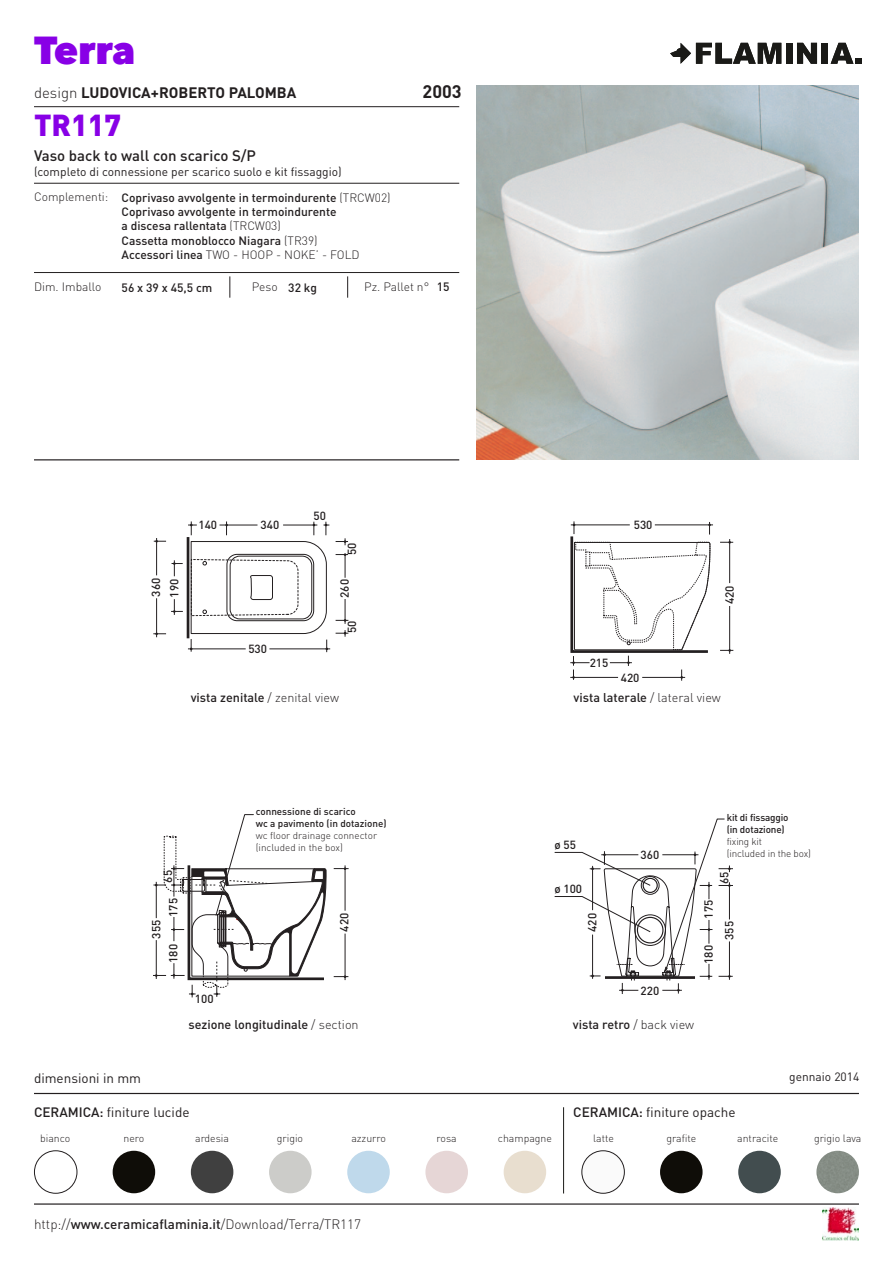
<style>
.page{position:relative;width:893px;height:1263px;background:#fff}
.page>*{position:absolute;margin:0;border:0;box-sizing:border-box;transform-origin:0 0}
.t1{font:800 39px "Avenir Next LT Pro";letter-spacing:-.01em;color:#8800e6}
.t2{font:900 30px "DIN";color:#8800e6}
.t3{font:700 18px "DIN";color:#231f20}
.t4{font:700 15px "DIN";color:#231f20}
.t5{font:500 15px "DIN";color:#231f20}
.t6{font:13.5px "DIN";color:#231f20}
.t7{font:300 13.5px "DIN";color:#231f20}
.t8{font:500 12.6px "DIN";color:#231f20}
.t9{font:500 12px/14.4px "DIN";color:#231f20}
.t10{font:12px/26.1px "DIN";color:#231f20}
.t11{font:300 12px "DIN";color:#231f20}
.t12{font:500 11.7px/18.1px "DIN";color:#231f20}
.t13{font:300 10.5px "DIN";color:#231f20}
.t14{font:500 9.9px/11.9px "DIN";color:#231f20}
.t15{font:300 9.9px/11.9px "DIN";color:#231f20}
.s1{font-weight:300}
.s2{font-weight:500}
</style>
<div class="page">
<hr style="left:34px;top:1203px;width:825px;height:2px;background:#231f20">
<img style="left:822px;top:1208px;width:37px;height:32px">
<hr style="left:34px;top:459px;width:425px;height:1px;background:#231f20">
<hr style="left:34px;top:106px;width:425px;height:1px;background:#231f20">
<hr style="left:34px;top:183px;width:425px;height:1px;background:#231f20">
<hr style="left:655px;top:525px;width:58px;height:1px;background:#231f20">
<hr style="left:571px;top:525px;width:59px;height:1px;background:#231f20">
<svg style="left:708px;top:522px;width:3px;height:12px"></svg>
<svg style="left:573px;top:521px;width:2px;height:13px"></svg>
<svg style="left:171px;top:599px;width:12px;height:16px"></svg>
<svg style="left:172px;top:560px;width:11px;height:16px"></svg>
<hr style="left:156px;top:598px;width:1px;height:39px;background:#231f20">
<hr style="left:156px;top:538px;width:1px;height:37px;background:#231f20">
<svg style="left:153px;top:632px;width:13px;height:3px"></svg>
<svg style="left:154px;top:540px;width:12px;height:3px"></svg>
<hr style="left:283px;top:525px;width:34px;height:1px;background:#231f20">
<hr style="left:219px;top:525px;width:38px;height:1px;background:#231f20">
<svg style="left:313px;top:522px;width:2px;height:12px"></svg>
<svg style="left:323px;top:522px;width:6px;height:12px"></svg>
<svg style="left:225px;top:521px;width:3px;height:13px"></svg>
<svg style="left:188px;top:521px;width:9px;height:13px"></svg>
<hr style="left:729px;top:606px;width:1px;height:48px;background:#231f20">
<hr style="left:729px;top:539px;width:1px;height:44px;background:#231f20">
<svg style="left:720px;top:649px;width:13px;height:3px"></svg>
<svg style="left:720px;top:541px;width:13px;height:3px"></svg>
<svg style="left:186px;top:534px;width:525px;height:144px"></svg>
<hr style="left:187px;top:537px;width:2px;height:101px;background:#231f20">
<svg style="left:336px;top:599px;width:12px;height:25px"></svg>
<svg style="left:336px;top:630px;width:12px;height:7px"></svg>
<svg style="left:336px;top:553px;width:12px;height:25px"></svg>
<svg style="left:336px;top:538px;width:12px;height:7px"></svg>
<svg style="left:575px;top:542px;width:135px;height:108px"></svg>
<svg style="left:610px;top:656px;width:22px;height:10px"></svg>
<hr style="left:642px;top:677px;width:43px;height:1px;background:#231f20">
<hr style="left:570px;top:677px;width:48px;height:1px;background:#231f20">
<svg style="left:680px;top:669px;width:3px;height:12px"></svg>
<svg style="left:570px;top:656px;width:19px;height:24px"></svg>
<svg style="left:191px;top:555px;width:121px;height:65px"></svg>
<svg style="left:153px;top:814px;width:580px;height:183px"></svg>
<img style="left:476px;top:85px;width:383px;height:374px">
<div style="left:34px;top:1150px;width:43px;height:43px;border:1px solid #231f20;border-radius:50%"></div>
<div style="left:113px;top:1151px;width:42px;height:42px;background:#0f0d08;border-radius:50%"></div>
<div style="left:191px;top:1151px;width:42px;height:42px;background:#404040;border-radius:50%"></div>
<div style="left:269px;top:1151px;width:43px;height:42px;background:#ccccc9;border-radius:50%"></div>
<div style="left:347px;top:1151px;width:43px;height:42px;background:#bfd9eb;border-radius:50%"></div>
<div style="left:425px;top:1151px;width:43px;height:42px;background:#e6d6d6;border-radius:50%"></div>
<div style="left:504px;top:1151px;width:42px;height:42px;background:#e8decf;border-radius:50%"></div>
<div style="left:582px;top:1151px;width:42px;height:42px;background:#fafafa;border-radius:50%"></div>
<div style="left:582px;top:1150px;width:43px;height:43px;border:1px solid #231f20;border-radius:50%"></div>
<div style="left:660px;top:1151px;width:43px;height:42px;background:#0f0d08;border-radius:50%"></div>
<div style="left:738px;top:1151px;width:43px;height:42px;background:#424d4f;border-radius:50%"></div>
<img style="left:816px;top:1151px;width:43px;height:42px;border-radius:21px">
<hr style="left:563px;top:1107px;width:1px;height:86px;background:#1a1a17">
<hr style="left:34px;top:1093px;width:825px;height:1px;background:#231f20">
<svg style="left:670px;top:43px;width:111px;height:21px"></svg>
<div style="left:786px;top:43px;width:6px;height:21px;background:#1a1a17"></div>
<svg style="left:797px;top:43px;width:20px;height:21px"></svg>
<div style="left:822px;top:43px;width:6px;height:21px;background:#1a1a17"></div>
<svg style="left:831px;top:43px;width:30px;height:21px"></svg>
<hr style="left:34px;top:272px;width:425px;height:1px;background:#231f20">
<svg style="left:230px;top:276px;width:1px;height:22px"></svg>
<svg style="left:347px;top:276px;width:1px;height:22px"></svg>
<h1 class="t1" style="left:34px;top:26px;width:103px">Terra</h1>
<p class="t4" style="left:34px;top:82px;width:264px"><span class="s1">design</span> LUDOVICA+ROBERTO PALOMBA</p>
<h3 class="t3" style="left:423px;top:79px;width:41px">2003</h3>
<h2 class="t2" style="left:34px;top:105px;width:89px">TR117</h2>
<p class="t5" style="left:34px;top:146px;width:224px">Vaso back to wall con scarico S/P</p>
<p class="t10" style="left:122px;top:158px;width:271px;text-indent:-88px">(completo di connessione per scarico suolo e kit fissaggio)<br><span class="s2">Coprivaso avvolgente in termoindurente</span> <span class="s1">(TRCW02)</span></p>
<p class="t9" style="left:122px;top:204px;width:237px">Coprivaso avvolgente in termoindurente<br>a discesa rallentata <span class="s1">(TRCW03)<br></span>Cassetta monoblocco Niagara <span class="s1">(TR39)<br></span>Accessori linea <span class="s1">TWO - HOOP - No ke’ - Fo ld</span></p>
<p class="t11" style="left:34px;top:190px;width:76px">Complementi:</p>
<p class="t11" style="left:34px;top:280px;width:69px">Dim. Imballo</p>
<p class="t9" style="left:122px;top:280px;width:92px">56 x 39 x 45,5 cm</p>
<p class="t11" style="left:252px;top:280px;width:67px">Peso <span class="s2">32 kg</span></p>
<p class="t11" style="left:364px;top:280px;width:87px">Pz. Pallet n° <span class="s2">15</span></p>
<p class="t12" style="left:147px;top:598px;width:21px;rotate:-90deg">360<br>190</p>
<p class="t12" style="left:198px;top:515px;width:20px">140</p>
<p class="t12" style="left:261px;top:515px;width:20px">340</p>
<p class="t12" style="left:248px;top:640px;width:20px">530</p>
<p class="t12" style="left:313px;top:506px;width:14px">50</p>
<p class="t12" style="left:342px;top:555px;width:14px;rotate:-90deg">50</p>
<p class="t12" style="left:335px;top:598px;width:20px;rotate:-90deg">260</p>
<p class="t12" style="left:342px;top:633px;width:14px;rotate:-90deg">50</p>
<p class="t8" style="left:191px;top:689px;width:150px">vista zenitale <span class="s1">/ zenital view</span></p>
<p class="t12" style="left:158px;top:883px;width:14px;rotate:-90deg">65</p>
<p class="t12" style="left:147px;top:939px;width:20px;rotate:-90deg">355</p>
<p class="t12" style="left:164px;top:917px;width:20px;rotate:-90deg">175</p>
<p class="t12" style="left:164px;top:963px;width:20px;rotate:-90deg">180</p>
<p class="t12" style="left:195px;top:989px;width:20px">100</p>
<p class="t14" style="left:256px;top:805px;width:132px">connessione di scarico<br>wc a pavimento (in dotazione)</p>
<p class="t15" style="left:256px;top:829px;width:123px">wc floor drainage connector (included in the box)</p>
<p class="t12" style="left:335px;top:932px;width:20px;rotate:-90deg">420</p>
<p class="t12" style="left:634px;top:516px;width:20px">530</p>
<p class="t12" style="left:590px;top:653px;width:20px">215</p>
<p class="t12" style="left:621px;top:668px;width:20px">420</p>
<p class="t12" style="left:720px;top:604px;width:20px;rotate:-90deg">420</p>
<p class="t8" style="left:573px;top:689px;width:149px">vista laterale <span class="s1">/ lateral view</span></p>
<p class="t12" style="left:554px;top:835px;width:23px">ø 55</p>
<p class="t12" style="left:554px;top:879px;width:29px">ø 100</p>
<p class="t12" style="left:583px;top:932px;width:20px;rotate:-90deg">420</p>
<p class="t12" style="left:640px;top:845px;width:20px">360</p>
<p class="t12" style="left:640px;top:981px;width:20px">220</p>
<p class="t14" style="left:727px;top:811px;width:63px">kit di fissaggio (in dotazione)</p>
<p class="t15" style="left:727px;top:835px;width:86px">fixing kit<br>(included in the box)</p>
<p class="t12" style="left:715px;top:884px;width:14px;rotate:-90deg">65</p>
<p class="t12" style="left:699px;top:919px;width:20px;rotate:-90deg">175</p>
<p class="t12" style="left:699px;top:964px;width:20px;rotate:-90deg">180</p>
<p class="t12" style="left:720px;top:940px;width:20px;rotate:-90deg">355</p>
<p class="t8" style="left:188px;top:1017px;width:172px">sezione longitudinale <span class="s1">/ section</span></p>
<p class="t8" style="left:573px;top:1017px;width:123px">vista retro <span class="s1">/ back view</span></p>
<p class="t6" style="left:34px;top:1069px;width:109px">dimensioni in mm</p>
<p class="t10" style="left:789px;top:1064px;width:72px">gennaio 2014</p>
<p class="t6" style="left:34px;top:1103px;width:157px"><span class="s2">Ceramica:</span> finiture lucide</p>
<p class="t6" style="left:573px;top:1103px;width:164px"><span class="s2">Ceramica:</span> finiture opache</p>
<p class="t13" style="left:40px;top:1132px;width:32px">bianco</p>
<p class="t13" style="left:124px;top:1132px;width:22px">nero</p>
<p class="t13" style="left:195px;top:1132px;width:35px">ardesia</p>
<p class="t13" style="left:277px;top:1132px;width:28px">grigio</p>
<p class="t13" style="left:351px;top:1132px;width:36px">azzurro</p>
<p class="t13" style="left:437px;top:1132px;width:22px">rosa</p>
<p class="t13" style="left:498px;top:1132px;width:55px">champagne</p>
<p class="t13" style="left:593px;top:1132px;width:22px">latte</p>
<p class="t13" style="left:666px;top:1132px;width:31px">grafite</p>
<p class="t13" style="left:737px;top:1132px;width:43px">antracite</p>
<p class="t13" style="left:814px;top:1132px;width:49px">grigio lava</p>
<p class="t7" style="left:34px;top:1216px;width:329px">http://<span class="s2">www.ceramicaflaminia.it</span>/Download/Terra/TR117</p>
</div>
